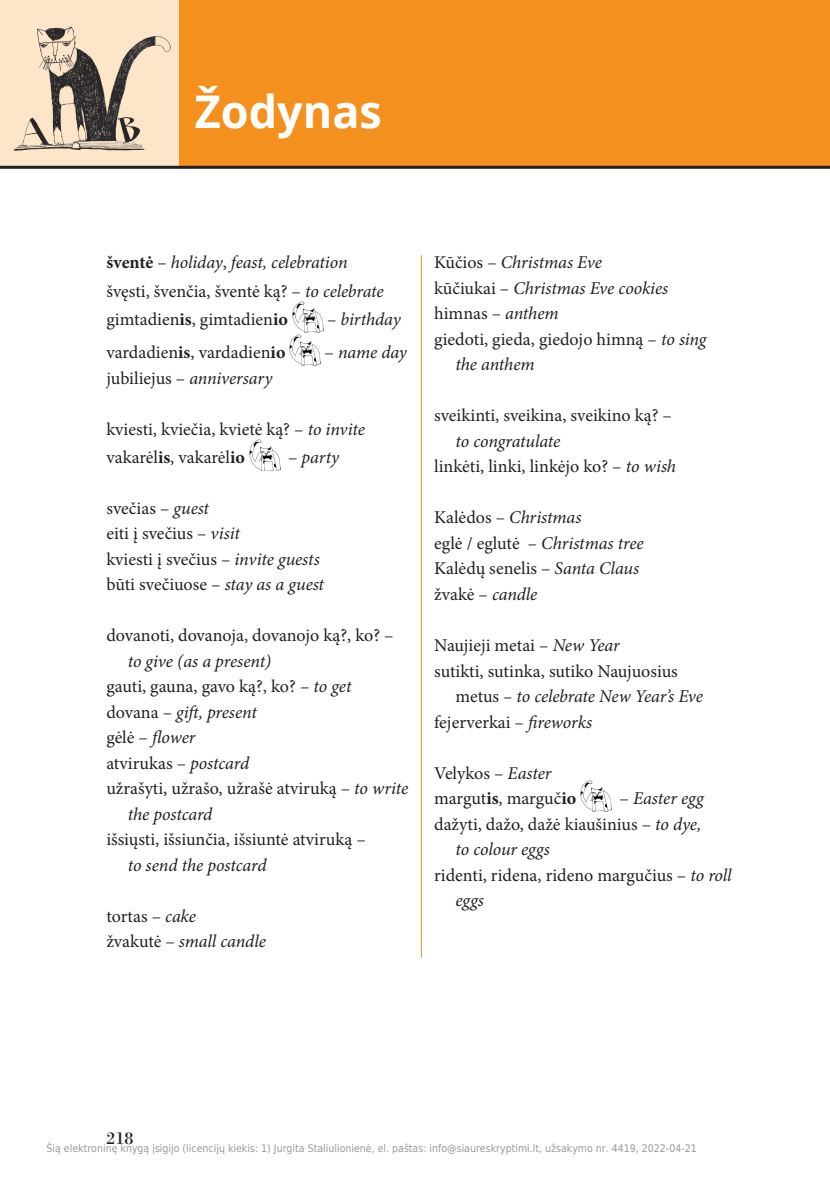
<style>
.page{position:relative;width:830px;height:1191px;background:#fff}
.page>*{position:absolute;margin:0;border:0;box-sizing:border-box;transform-origin:0 0}
.t1{font:700 45px "Open Sans";color:#fff}
.t2{font:18px/25.5px "Minion Pro";color:#231f20}
.t3{font:italic 18px "Minion Pro";letter-spacing:-.01em;color:#231f20}
.t4{font:18px "Bodoni Std";color:#231f20}
.t5{font:10.5px "DejaVu Sans Condensed";color:#999}
.s1{font-weight:700}
.s2{font-style:italic}
.s3{font-style:normal}
</style>
<div class="page">
<img style="left:292px;top:301px;width:31px;height:32px">
<img style="left:289px;top:334px;width:31px;height:32px">
<img style="left:249px;top:439px;width:31px;height:32px">
<div style="left:0;top:0;width:829px;height:166px;background:#fde5c9"></div>
<div style="left:180px;top:0;width:649px;height:166px;background:#f4901d"></div>
<hr style="left:0;top:166px;width:829px;height:3px;background:#231f20">
<img style="left:13px;top:26px;width:158px;height:125px">
<img style="left:580px;top:780px;width:31px;height:31px">
<hr style="left:421px;top:255px;width:1px;height:702px;background:#f4901d">
<h1 class="t1" style="left:195px;top:80px;width:189px">Žodynas</h1>
<p class="t2" style="left:106px;top:248px;width:279px;line-height:28.5px"><span class="s1">šventė</span> – <span class="s2">holiday</span>, <span class="s2">feast, celebration </span>švęsti, švenčia, šventė ką? – <span class="s2">to celebrate </span>gimtadien<span class="s1">is</span>, gimtadien<span class="s1">io</span></p>
<p class="t3" style="left:327px;top:307px;width:75px"><span class="s3">–</span> birthday</p>
<p class="t2" style="left:106px;top:340px;width:180px">vardadien<span class="s1">is</span>, vardadien<span class="s1">io</span></p>
<p class="t3" style="left:324px;top:340px;width:84px"><span class="s3">–</span> name day</p>
<p class="t2" style="left:106px;top:365px;width:167px">jubiliejus – <span class="s2">anniversary</span></p>
<p class="t2" style="left:106px;top:415px;width:260px;line-height:28.5px">kviesti, kviečia, kvietė ką? – <span class="s2">to invite </span>vakarėl<span class="s1">is</span>, vakarėl<span class="s1">io</span></p>
<p class="t3" style="left:288px;top:445px;width:53px"><span class="s3">–</span> party</p>
<p class="t2" style="left:106px;top:495px;width:219px">svečias – <span class="s2">guest<br></span>eiti į svečius – <span class="s2">visit<br></span>kviesti į svečius – <span class="s2">invite guests </span>būti svečiuose – <span class="s2">stay as a guest</span></p>
<p class="t2" style="left:106px;top:623px;width:288px">dovanoti, dovanoja, dovanojo ką?, ko? –</p>
<p class="t3" style="left:128px;top:648px;width:145px">to give (as a present)</p>
<p class="t2" style="left:106px;top:674px;width:246px">gauti, gauna, gavo ką?, ko? – <span class="s2">to get</span></p>
<p class="t3" style="left:106px;top:699px;width:152px"><span class="s3">dovana –</span> gift, present</p>
<p class="t3" style="left:106px;top:725px;width:90px"><span class="s3">gėlė –</span> flower</p>
<p class="t2" style="left:106px;top:750px;width:144px">atvirukas – <span class="s2">postcard</span></p>
<p class="t2" style="left:106px;top:776px;width:303px">užrašyti, užrašo, užrašė atviruką – <span class="s2">to write</span></p>
<p class="t3" style="left:128px;top:801px;width:86px">the postcard</p>
<p class="t2" style="left:106px;top:827px;width:261px">išsiųsti, išsiunčia, išsiuntė atviruką –</p>
<p class="t3" style="left:128px;top:852px;width:140px">to send the postcard</p>
<p class="t2" style="left:106px;top:903px;width:161px">tortas – <span class="s2">cake<br></span>žvakutė – <span class="s2">small candle</span></p>
<p class="t3" style="left:434px;top:250px;width:169px"><span class="s3">Kūčios –</span> Christmas Eve</p>
<p class="t3" style="left:434px;top:276px;width:235px"><span class="s3">kūčiukai –</span> Christmas Eve cookies</p>
<p class="t2" style="left:434px;top:301px;width:126px">himnas – <span class="s2">anthem</span></p>
<p class="t2" style="left:434px;top:326px;width:274px">giedoti, gieda, giedojo himną – <span class="s2">to sing</span></p>
<p class="t3" style="left:455px;top:352px;width:81px">the anthem</p>
<p class="t2" style="left:434px;top:403px;width:239px">sveikinti, sveikina, sveikino ką? –</p>
<p class="t2" style="left:434px;top:428px;width:243px;text-indent:21px"><span class="s2">to congratulate<br></span>linkėti, linki, linkėjo ko? – <span class="s2">to wish</span></p>
<p class="t2" style="left:434px;top:505px;width:211px">Kalėdos – <span class="s2">Christmas<br></span>eglė / eglutė – <span class="s2">Christmas tree<br></span>Kalėdų senelis – <span class="s2">Santa Claus </span>žvakė – <span class="s2">candle</span></p>
<p class="t2" style="left:434px;top:632px;width:187px">Naujieji metai – <span class="s2">New Year</span></p>
<p class="t2" style="left:434px;top:658px;width:245px">sutikti, sutinka, sutiko Naujuosius</p>
<p class="t3" style="left:455px;top:684px;width:249px"><span class="s3">metus</span> – to celebrate New Year’s Eve</p>
<p class="t2" style="left:434px;top:709px;width:159px">fejerverkai – <span class="s2">fireworks</span></p>
<p class="t2" style="left:434px;top:760px;width:144px">Velykos – <span class="s2">Easter </span>margut<span class="s1">is</span>, marguč<span class="s1">io</span></p>
<p class="t3" style="left:619px;top:786px;width:85px"><span class="s3">–</span> Easter egg</p>
<p class="t2" style="left:434px;top:811px;width:268px">dažyti, dažo, dažė kiaušinius – <span class="s2">to dye,</span></p>
<p class="t3" style="left:455px;top:837px;width:96px">to colour eggs</p>
<p class="t2" style="left:434px;top:862px;width:299px">ridenti, ridena, rideno margučius – <span class="s2">to roll</span></p>
<p class="t3" style="left:455px;top:888px;width:30px">eggs</p>
<p class="t4" style="left:106px;top:1127px;width:28px">218</p>
<p class="t5" style="left:46px;top:1141px;width:651px">Šią elektroninę knygą įsigijo (licencijų kiekis: 1) Jurgita Staliulionienė, el. paštas: info@siaureskryptimi.lt, užsakymo nr. 4419, 2022-04-21</p>
</div>
